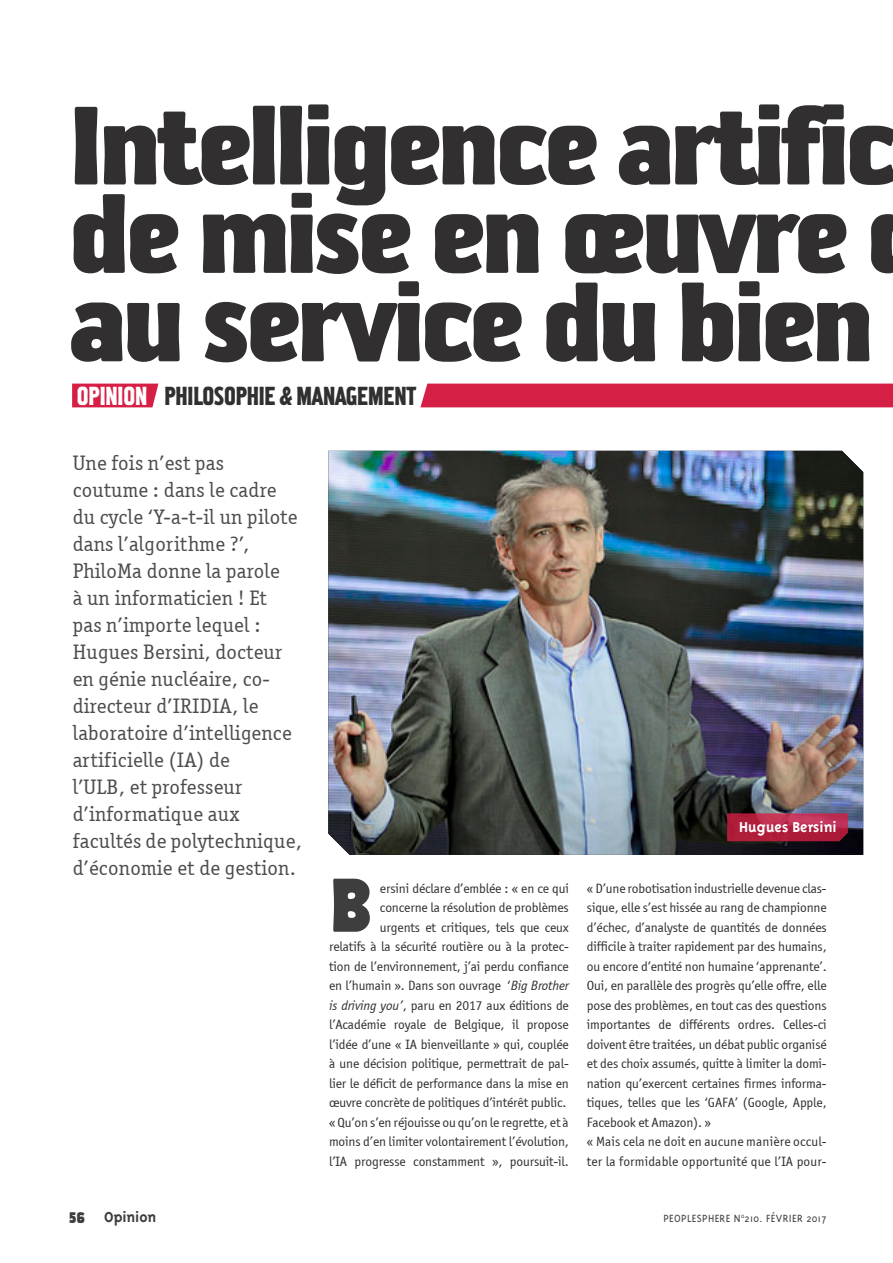
<style>
.page{position:relative;width:893px;height:1263px;background:#fff}
.page>*{position:absolute;margin:0;border:0;box-sizing:border-box;transform-origin:0 0}
.t1{font:700 119.4px/88.3px "Hamilton";letter-spacing:-.04em;color:#312f30}
.PEOPLESPHERE_LETTRI{font:700 81.6px "Hamilton";color:#3e3e3f}
.t2{font:500 28.05px "Hamilton";letter-spacing:-.03em;color:#312f30}
.t3{font:500 28.05px "Hamilton";letter-spacing:-.03em;color:#fff}
.t4{font:21px/27px "Officina Serif ITCTT Book";letter-spacing:.01em;color:#4b4c4d}
.t5{font:700 16.5px "Triplex";color:#fff}
.t6{font:700 16.5px "Triplex";letter-spacing:-.01em;color:#3e3e3f}
.t7{font:700 16.5px "Hamilton";color:#3e3e3f}
.PEOPLESPHERE_paragr{font:13.5px/19.5px "Officina Sans ITCTT Book";letter-spacing:-.01em;color:#312f30;text-align:justify}
.PEOPLESPHERE_LETTRI-2{font:13.5px/19.5px "Officina Sans ITCTT Book";letter-spacing:-.01em;color:#312f30;text-align:right}
.PEOPLESPHERE_paragr-2{font:13.5px/19.5px "Officina Sans ITCTT Book";letter-spacing:.01em;color:#312f30}
.t8{font:300 12px "Triplex";letter-spacing:.03em;color:#3e3e3f}
.s1{font-style:italic}
</style>
<div class="page">
<div style="left:72px;top:384px;width:86px;height:23px;background:#d61f44"></div>
<div style="left:420px;top:384px;width:473px;height:23px;background:#d61f44"></div>
<img style="left:328px;top:451px;width:535px;height:404px">
<svg style="left:727px;top:813px;width:121px;height:28px;background:#b22544"></svg>
<p class="t1" style="left:69px;top:101px;width:832px">Intelligence artific de mise en œuvre au service du bien</p>
<p class="t3" style="left:77px;top:381px;width:73px">OPINION</p>
<p class="t2" style="left:164px;top:381px;width:254px">PHILOSOPHIE &amp; MANAGEMENT</p>
<p class="t4" style="left:73px;top:449px;width:231px">Une fois n’est pas coutume : dans le cadre du cycle ‘Y-a-t-il un pilote dans l’algorithme ?’,<br>PhiloMa donne la parole<br>à un informaticien ! Et<br>pas n’importe lequel :<br>Hugues Bersini, docteur en génie nucléaire, co&shy;directeur d’IRIDIA, le laboratoire d’intelligence artificielle (IA) de<br>l’ULB, et professeur d’informatique aux facultés de polytechnique, d’économie et de gestion.</p>
<p class="PEOPLESPHERE_LETTRI" style="left:329px;top:862px;width:46px">B</p>
<p class="PEOPLESPHERE_LETTRI-2" style="left:329px;top:878px;width:241px">ersini déclare d’emblée : « en ce qui concerne la résolution de problèmes<br>urgents et critiques, tels que ceux<br>relatifs à la sécurité routière ou à la protec&shy;tion de l’environnement, j’ai perdu confiance en l’humain ». Dans son ouvrage ‘<span class="s1">Big Brother is driving you’</span>, paru en 2017 aux éditions de l’Académie royale de Belgique, il propose l’idée d’une « IA bienveillante » qui, couplée à une décision politique, permettrait de pal&shy;lier le déficit de performance dans la mise en œuvre concrète de politiques d’intérêt public.</p>
<p class="PEOPLESPHERE_paragr" style="left:329px;top:1112px;width:241px">« Qu’on s’en réjouisse ou qu’on le regrette, et à moins d’en limiter volontairement l’évolution, l’IA progresse constamment », poursuit-il.</p>
<p class="t5" style="left:739px;top:818px;width:99px">Hugues Bersini</p>
<p class="PEOPLESPHERE_paragr" style="left:587px;top:878px;width:241px">« D’une robotisation industrielle devenue clas&shy;sique, elle s’est hissée au rang de championne d’échec, d’analyste de quantités de données difficile à traiter rapidement par des humains, ou encore d’entité non humaine ‘apprenante’.<br>Oui, en parallèle des progrès qu’elle offre, elle pose des problèmes, en tout cas des questions importantes de différents ordres. Celles-ci doivent être traitées, un débat public organisé et des choix assumés, quitte à limiter la domi&shy;nation qu’exercent certaines firmes informa&shy;tiques, telles que les ‘GAFA’ (Google, Apple, Facebook et Amazon). »</p>
<p class="PEOPLESPHERE_paragr-2" style="left:587px;top:1132px;width:241px">« Mais cela ne doit en aucune manière occul&shy;ter la formidable opportunité que l’IA pour-</p>
<p class="t6" style="left:104px;top:1208px;width:54px">Opinion</p>
<p class="t7" style="left:69px;top:1209px;width:18px">56</p>
<p class="t8" style="left:663px;top:1212px;width:165px">PEOPLESPHERE N<sup>0</sup>210. FÉVRIER 2017</p>
</div>
